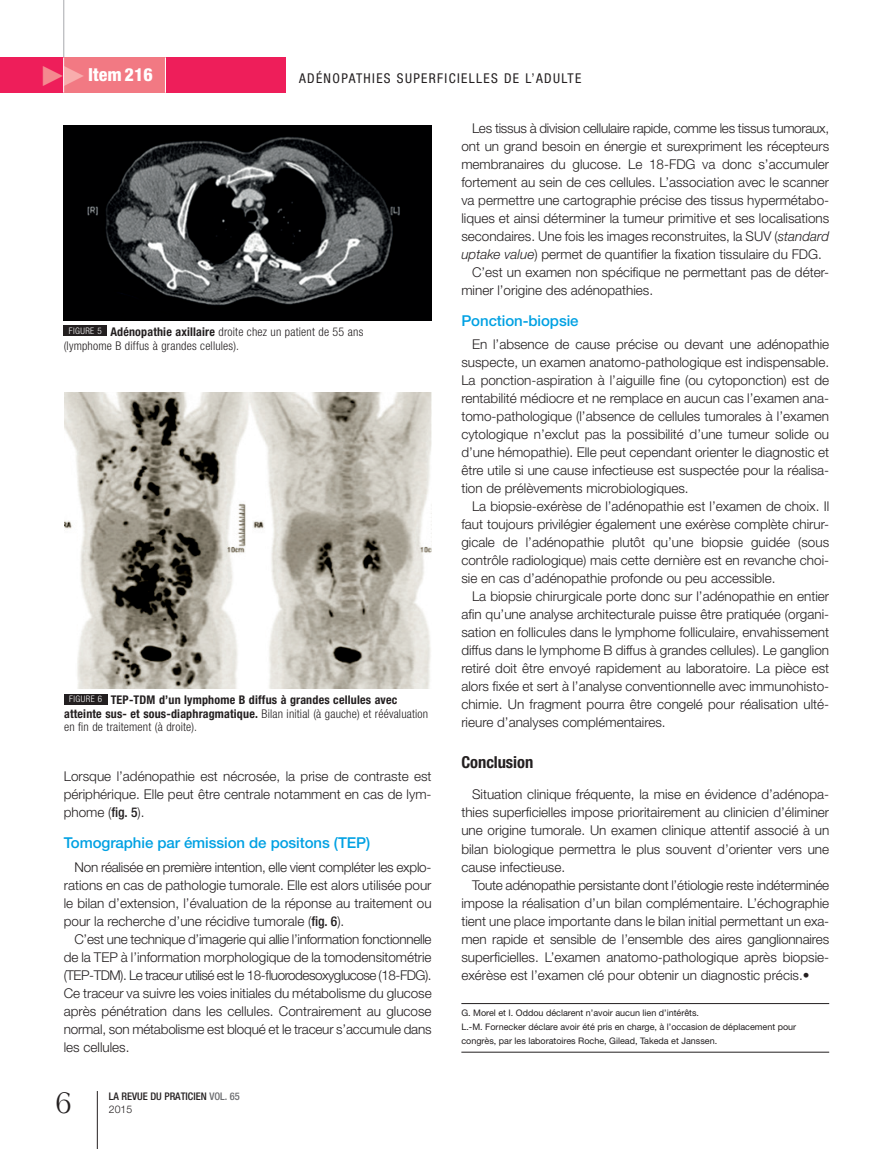
<style>
.page{position:relative;width:893px;height:1149px;background:#fff}
.page>*{position:absolute;margin:0;border:0;box-sizing:border-box;transform-origin:0 0}
.t1{font:33.3px "Americana";color:#231f20;scale:.72 1}
.t2{font:800 condensed 18px "Helvetica Neue";letter-spacing:.005em;color:#fff}
.t3{font:700 condensed 16.5px "Helvetica Neue";color:#231f20}
.t4{font:500 15px "Helvetica Neue";letter-spacing:-.005em;color:#00a1e3}
.t5{font:300 13.5px/18px "Helvetica Neue";color:#231f20;text-align:justify}
.t6{font:300 13.5px "Helvetica Neue";letter-spacing:-.02em;color:#231f20}
.t7{font:condensed 13.5px "Helvetica Neue";letter-spacing:.1em;color:#231f20}
.t8{font:700 condensed 12px/13.5px "Helvetica Neue";letter-spacing:.015em;color:#231f20}
.t9{font:300 condensed 12px/13.5px "Helvetica Neue";letter-spacing:.015em;color:#231f20}
.t10{font:500 condensed 10.5px "Helvetica Neue";color:#231f20}
.t11{font:300 10.5px "Helvetica Neue";color:#231f20}
.t12{font:9px/13.5px "Helvetica Neue";color:#231f20}
.s1{font-weight:700}
.s2{font-weight:300}
.s3{font-weight:500;font-stretch:condensed}
.s4{color:#6c6d70}
.s5{font-style:italic}
</style>
<div class="page">
<hr style="left:97px;top:1090px;width:1px;height:58px;background:#231f20">
<hr style="left:63px;top:0;width:1px;height:93px;background:#a8a9ad">
<div style="left:0;top:57px;width:286px;height:36px;background:#ee1e5a"></div>
<div style="left:64px;top:57px;width:101px;height:36px;background:#f27983"></div>
<hr style="left:63px;top:57px;width:1px;height:36px;background:#fff">
<hr style="left:165px;top:57px;width:1px;height:36px;background:#fff">
<img style="left:64px;top:125px;width:367px;height:195px">
<div style="left:64px;top:325px;width:43px;height:11px;background:#231f20"></div>
<img style="left:64px;top:392px;width:368px;height:296px">
<div style="left:64px;top:693px;width:43px;height:11px;background:#231f20"></div>
<hr style="left:461px;top:1002px;width:368px;height:1px;background:#231f20">
<hr style="left:461px;top:1051px;width:368px;height:1px;background:#231f20">
<h2 class="t2" style="left:43px;top:64px;width:112px"><sup>R</sup><sup>R</sup> Item 216</h2>
<p class="t7" style="left:299px;top:70px;width:284px">ADÉNOPATHIES SUPERFICIELLES DE L’ADULTE</p>
<p class="t9" style="left:64px;top:325px;width:301px;text-indent:5px"><sup>FIGURE</sup> <sup>5</sup> <span class="s1">Adénopathie axillaire</span> droite chez un patient de 55 ans (lymphome B diffus à grandes cellules).</p>
<p class="t8" style="left:64px;top:693px;width:366px;text-indent:5px"><sup>FIGURE</sup> <sup>6</sup> TEP-TDM d’un lymphome B diffus à grandes cellules avec atteinte sus- et sous-diaphragmatique. <span class="s2">Bilan initial (à gauche) et réévaluation en fin de traitement (à droite).</span></p>
<p class="t5" style="left:64px;top:767px;width:369px">Lorsque l’adénopathie est nécrosée, la prise de contraste est périphérique. Elle peut être centrale notamment en cas de lym&shy;phome (<span class="s3">fig. 5</span>).</p>
<p class="t4" style="left:64px;top:833px;width:308px">Tomographie par émission de positons (TEP)</p>
<p class="t5" style="left:64px;top:857px;width:369px;text-indent:11px">Non réalisée en première intention, elle vient compléter les explo&shy;rations en cas de pathologie tumorale. Elle est alors utilisée pour le bilan d’extension, l’évaluation de la réponse au traitement ou pour la recherche d’une récidive tumorale (<span class="s3">fig. 6</span>).</p>
<p class="t5" style="left:64px;top:929px;width:369px;text-indent:11px">C’est une technique d’imagerie qui allie l’information fonctionnelle de la TEP à l’information morphologique de la tomodensitométrie (TEP-TDM). Le traceur utilisé est le 18-fluorodesoxyglucose (18-FDG).<br>Ce traceur va suivre les voies initiales du métabolisme du glucose après pénétration dans les cellules. Contrairement au glucose normal, son métabolisme est bloqué et le traceur s’accumule dans les cellules.</p>
<h1 class="t1" style="left:56px;top:1083px;width:23px">6</h1>
<p class="t10" style="left:109px;top:1089px;width:133px">LA REVUE DU PRATICIEN <span class="s4">VOL. 65</span></p>
<p class="t11" style="left:109px;top:1102px;width:25px">2015</p>
<p class="t6" style="left:472px;top:120px;width:359px">Les tissus à division cellulaire rapide, comme les tissus tumoraux,</p>
<p class="t5" style="left:461px;top:137px;width:369px">ont un grand besoin en énergie et surexpriment les récepteurs</p>
<p class="t5" style="left:461px;top:155px;width:369px">membranaires du glucose. Le 18-FDG va donc s’accumuler</p>
<p class="t5" style="left:461px;top:173px;width:369px">fortement au sein de ces cellules. L’association avec le scanner</p>
<p class="t5" style="left:461px;top:191px;width:369px">va permettre une cartographie précise des tissus hypermétabo-</p>
<p class="t5" style="left:461px;top:209px;width:369px">liques et ainsi déterminer la tumeur primitive et ses localisations</p>
<p class="t5" style="left:461px;top:227px;width:369px">secondaires. Une fois les images reconstruites, la SUV (<span class="s5">standard</span></p>
<p class="t5" style="left:461px;top:245px;width:362px"><span class="s5">uptake value</span>) permet de quantifier la fixation tissulaire du FDG.</p>
<p class="t5" style="left:472px;top:263px;width:359px">C’est un examen non spécifique ne permettant pas de déter-</p>
<p class="t5" style="left:461px;top:281px;width:193px">miner l’origine des adénopathies.</p>
<p class="t4" style="left:461px;top:311px;width:119px">Ponction-biopsie</p>
<p class="t5" style="left:461px;top:335px;width:369px;text-indent:11px">En l’absence de cause précise ou devant une adénopathie suspecte, un examen anatomo-pathologique est indispensable.<br>La ponction-aspiration à l’aiguille fine (ou cytoponction) est de rentabilité médiocre et ne remplace en aucun cas l’examen ana&shy;tomo-pathologique (l’absence de cellules tumorales à l’examen cytologique n’exclut pas la possibilité d’une tumeur solide ou d’une hémopathie). Elle peut cependant orienter le diagnostic et être utile si une cause infectieuse est suspectée pour la réalisa&shy;tion de prélèvements microbiologiques.</p>
<p class="t5" style="left:461px;top:497px;width:369px;text-indent:11px">La biopsie-exérèse de l’adénopathie est l’examen de choix. Il faut toujours privilégier également une exérèse complète chirur&shy;gicale de l’adénopathie plutôt qu’une biopsie guidée (sous contrôle radiologique) mais cette dernière est en revanche choi&shy;sie en cas d’adénopathie profonde ou peu accessible.</p>
<p class="t5" style="left:461px;top:587px;width:369px;text-indent:11px">La biopsie chirurgicale porte donc sur l’adénopathie en entier afin qu’une analyse architecturale puisse être pratiquée (organi&shy;sation en follicules dans le lymphome folliculaire, envahissement diffus dans le lymphome B diffus à grandes cellules). Le ganglion retiré doit être envoyé rapidement au laboratoire. La pièce est alors fixée et sert à l’analyse conventionnelle avec immunohisto&shy;chimie. Un fragment pourra être congelé pour réalisation ulté&shy;rieure d’analyses complémentaires.</p>
<p class="t3" style="left:461px;top:752px;width:74px">Conclusion</p>
<p class="t5" style="left:461px;top:785px;width:369px;text-indent:11px">Situation clinique fréquente, la mise en évidence d’adénopa&shy;thies superficielles impose prioritairement au clinicien d’éliminer une origine tumorale. Un examen clinique attentif associé à un bilan biologique permettra le plus souvent d’orienter vers une cause infectieuse.</p>
<p class="t5" style="left:461px;top:875px;width:369px;text-align:left;text-indent:11px">Toute adénopathie persistante dont l’étiologie reste indéterminée impose la réalisation d’un bilan complémentaire. L’échographie tient une place importante dans le bilan initial permettant un exa&shy;men rapide et sensible de l’ensemble des aires ganglionnaires superficielles. L’examen anatomo-pathologique après biopsie&shy;exérèse est l’examen clé pour obtenir un diagnostic précis.•</p>
<p class="t12" style="left:461px;top:1006px;width:336px">G. Morel et I. Oddou déclarent n’avoir aucun lien d’intérêts.<br>L.-M. Fornecker déclare avoir été pris en charge, à l’occasion de déplacement pour congrès, par les laboratoires Roche, Gilead, Takeda et Janssen.</p>
</div>
